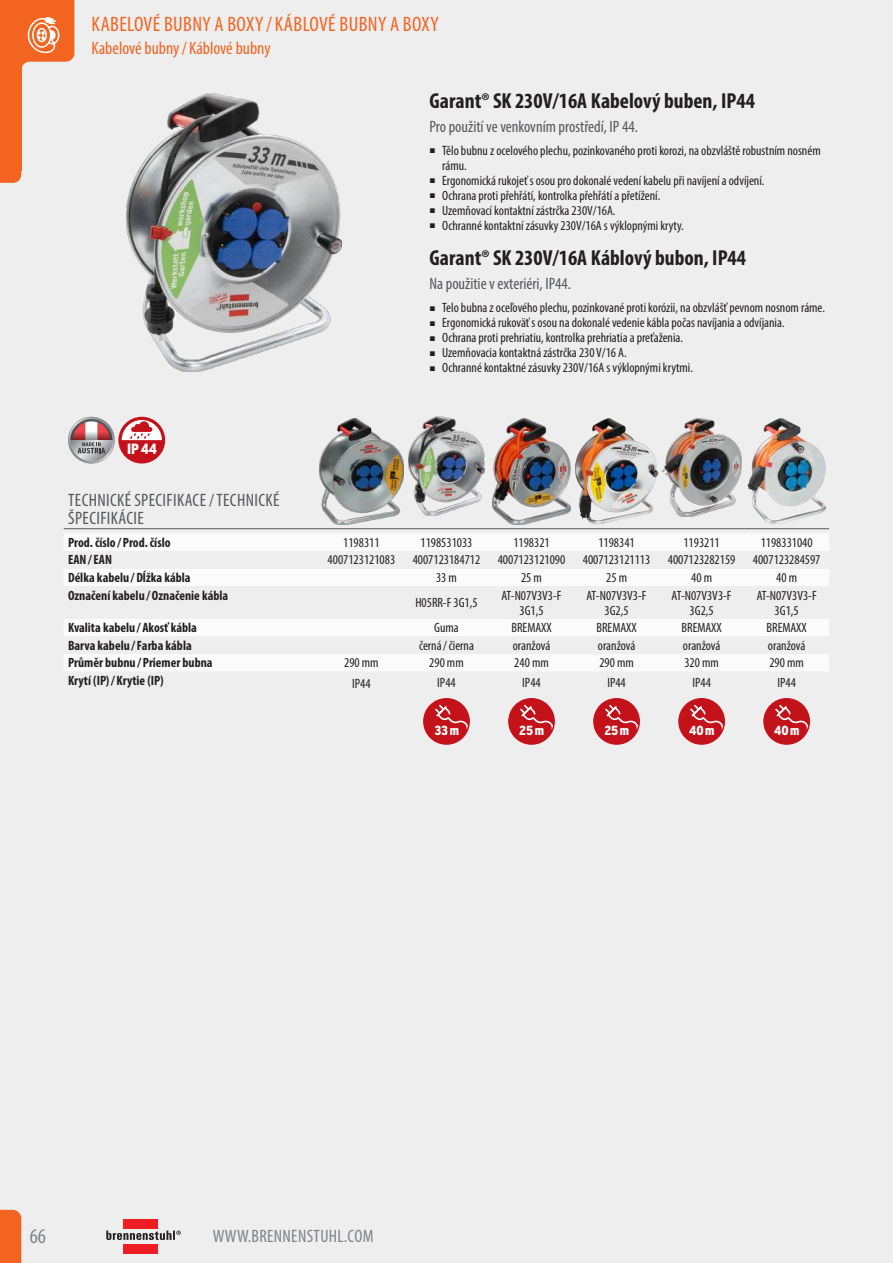
<style>
.page{position:relative;width:893px;height:1263px;background:#fff}
.page>*{position:absolute;margin:0;border:0;box-sizing:border-box;transform-origin:0 0}
.t1{font:700 condensed 21.75px "Myriad Pro";color:#231f20}
.t2{font:condensed 21px "Myriad Pro";letter-spacing:.02em;color:#f36421}
.t3{font:condensed 21px "Myriad Pro";color:#808285}
.t4{font:condensed 18px/18px "Myriad Pro";letter-spacing:.02em;color:#57585a}
.t5{font:condensed 18px "Myriad Pro";color:#f36421}
.t6{font:condensed 18px "Myriad Pro";letter-spacing:.02em;color:#808285}
.t7{font:condensed 16.5px "Myriad Pro";color:#57585a}
.t8{font:900 condensed 14.85px "Interstate";color:#fff}
.t9{font:condensed 13.5px/15px "Myriad Pro";color:#231f20;text-align:center}
.t10{font:700 condensed 13.5px "Myriad Pro";color:#231f20}
.t11{font:900 condensed 13.2px "Interstate";letter-spacing:.065em;color:#fff}
.s1{font-family:"Arial";font-stretch:normal;font-size:10.2px}
</style>
<div class="page">
<div style="left:0;top:0;width:892px;height:1263px;background:#eeeeef"></div>
<div style="left:123px;top:1219px;width:35px;height:10px;background:#ee1d23"></div>
<div style="left:123px;top:1243px;width:35px;height:10px;background:#ee1d23"></div>
<svg style="left:106px;top:1230px;width:75px;height:10px"></svg>
<svg style="left:0;top:1210px;width:21px;height:53px"></svg>
<div style="left:0;top:0;width:21px;height:170px;background:#f36421"></div>
<svg style="left:0;top:170px;width:21px;height:13px"></svg>
<svg style="left:21px;top:0;width:53px;height:70px"></svg>
<img style="left:127px;top:94px;width:214px;height:277px">
<div style="left:64px;top:534px;width:765px;height:17px;background:#fbfbfb"></div>
<svg style="left:64px;top:569px;width:765px;height:102px"></svg>
<hr style="left:64px;top:528px;width:255px;height:1px;background:#57585a">
<hr style="left:404px;top:528px;width:85px;height:1px;background:#57585a">
<hr style="left:319px;top:528px;width:85px;height:1px;background:#57585a">
<hr style="left:489px;top:528px;width:85px;height:1px;background:#57585a">
<hr style="left:574px;top:528px;width:85px;height:1px;background:#57585a">
<hr style="left:659px;top:528px;width:85px;height:1px;background:#57585a">
<hr style="left:744px;top:528px;width:85px;height:1px;background:#57585a">
<svg style="left:68px;top:417px;width:47px;height:46px"></svg>
<div style="left:118px;top:417px;width:47px;height:46px;background:#c4121a;border-radius:50%"></div>
<svg style="left:122px;top:420px;width:40px;height:20px"></svg>
<img style="left:320px;top:418px;width:83px;height:106px">
<img style="left:408px;top:417px;width:77px;height:99px">
<img style="left:493px;top:418px;width:77px;height:106px">
<img style="left:575px;top:418px;width:83px;height:107px">
<img style="left:662px;top:418px;width:79px;height:98px">
<img style="left:747px;top:418px;width:79px;height:106px">
<div style="left:423px;top:698px;width:47px;height:47px;background:#c4121a;border-radius:50%"></div>
<svg style="left:435px;top:705px;width:33px;height:25px"></svg>
<div style="left:508px;top:698px;width:47px;height:47px;background:#c4121a;border-radius:50%"></div>
<svg style="left:520px;top:705px;width:33px;height:25px"></svg>
<div style="left:593px;top:698px;width:47px;height:47px;background:#c4121a;border-radius:50%"></div>
<svg style="left:605px;top:705px;width:33px;height:25px"></svg>
<div style="left:678px;top:698px;width:47px;height:47px;background:#c4121a;border-radius:50%"></div>
<svg style="left:690px;top:705px;width:33px;height:25px"></svg>
<div style="left:763px;top:698px;width:47px;height:47px;background:#c4121a;border-radius:50%"></div>
<svg style="left:775px;top:705px;width:33px;height:25px"></svg>
<h2 class="t2" style="left:92px;top:12px;width:349px">KABELOVÉ BUBNY A BOXY/ KÁBLOVÉ BUBNY A BOXY</h2>
<h3 class="t5" style="left:91px;top:37px;width:181px">Kabelové bubny/ Káblové bubny</h3>
<h1 class="t1" style="left:429px;top:87px;width:327px">Garant® SK 230V/16A Kabelový buben, IP44</h1>
<p class="t7" style="left:429px;top:117px;width:210px">Pro použití ve venkovním prostředí, IP 44.</p>
<p class="t9" style="left:442px;top:142px;width:380px;text-align:left;text-indent:-13px"><span class="s1">■</span> Tělo bubnu z ocelového plechu, pozinkovaného proti korozi, na obzvláště robustním nosném rámu.</p>
<p class="t9" style="left:429px;top:172px;width:336px"><span class="s1">■</span> Ergonomická rukojeť s osou pro dokonalé vedení kabelu při navíjení a odvíjení.</p>
<p class="t9" style="left:429px;top:187px;width:232px"><span class="s1">■</span> Ochrana proti přehřátí, kontrolka přehřátí a přetížení.</p>
<p class="t9" style="left:429px;top:202px;width:188px"><span class="s1">■</span> Uzemňovací kontaktní zástrčka 230V/16A.</p>
<p class="t9" style="left:429px;top:217px;width:256px"><span class="s1">■</span> Ochranné kontaktní zásuvky 230V/16A s výklopnými kryty.</p>
<h1 class="t1" style="left:429px;top:245px;width:318px">Garant® SK 230V/16A Káblový bubon, IP44</h1>
<p class="t7" style="left:429px;top:274px;width:143px">Na použitie v exteriéri, IP44.</p>
<p class="t9" style="left:429px;top:300px;width:397px"><span class="s1">■</span> Telo bubna z oceľového plechu, pozinkované proti korózii, na obzvlášť pevnom nosnom ráme.</p>
<p class="t9" style="left:429px;top:315px;width:357px"><span class="s1">■</span> Ergonomická rukoväť s osou na dokonalé vedenie kábla počas navíjania a odvíjania.</p>
<p class="t9" style="left:429px;top:330px;width:255px"><span class="s1">■</span> Ochrana proti prehriatiu, kontrolka prehriatia a preťaženia.</p>
<p class="t9" style="left:429px;top:345px;width:199px"><span class="s1">■</span> Uzemňovacia kontaktná zástrčka 230 V/16 A.</p>
<p class="t9" style="left:429px;top:360px;width:265px"><span class="s1">■</span> Ochranné kontaktné zásuvky 230V/16A s výklopnými krytmi.</p>
<p class="t8" style="left:127px;top:440px;width:31px">IP44</p>
<h3 class="t4" style="left:68px;top:491px;width:213px">TECHNICKÉ SPECIFIKACE / TECHNICKÉ<br>ŠPECIFIKÁCIE</h3>
<p class="t10" style="left:68px;top:534px;width:104px">Prod. číslo / Prod. číslo</p>
<p class="t9" style="left:343px;top:535px;width:38px">1198311</p>
<p class="t9" style="left:420px;top:535px;width:53px">1198531033</p>
<p class="t9" style="left:513px;top:535px;width:38px">1198321</p>
<p class="t9" style="left:598px;top:535px;width:38px">1198341</p>
<p class="t9" style="left:683px;top:535px;width:38px">1193211</p>
<p class="t9" style="left:761px;top:535px;width:53px">1198331040</p>
<p class="t10" style="left:68px;top:551px;width:46px">EAN/ EAN</p>
<p class="t9" style="left:328px;top:552px;width:69px">4007123121083</p>
<p class="t9" style="left:413px;top:552px;width:69px">4007123184712</p>
<p class="t9" style="left:498px;top:552px;width:69px">4007123121090</p>
<p class="t9" style="left:583px;top:552px;width:69px">4007123121113</p>
<p class="t9" style="left:668px;top:552px;width:69px">4007123282159</p>
<p class="t9" style="left:753px;top:552px;width:69px">4007123284597</p>
<p class="t10" style="left:68px;top:569px;width:124px">Délka kabelu / Dĺžka kábla</p>
<p class="t9" style="left:436px;top:570px;width:22px">33 m</p>
<p class="t9" style="left:521px;top:570px;width:22px">25 m</p>
<p class="t9" style="left:606px;top:570px;width:22px">25 m</p>
<p class="t9" style="left:691px;top:570px;width:22px">40 m</p>
<p class="t9" style="left:776px;top:570px;width:22px">40 m</p>
<p class="t10" style="left:68px;top:587px;width:162px">Označení kabelu / Označenie kábla</p>
<p class="t9" style="left:415px;top:595px;width:64px">H05RR-F 3G1,5</p>
<p class="t9" style="left:502px;top:587px;width:61px">AT-N07V3V3-F<br>3G1,5</p>
<p class="t9" style="left:587px;top:587px;width:61px">AT-N07V3V3-F<br>3G2,5</p>
<p class="t9" style="left:672px;top:587px;width:61px">AT-N07V3V3-F<br>3G2,5</p>
<p class="t9" style="left:757px;top:587px;width:61px">AT-N07V3V3-F<br>3G1,5</p>
<p class="t10" style="left:68px;top:619px;width:130px">Kvalita kabelu / Akosť kábla</p>
<p class="t9" style="left:434px;top:620px;width:26px">Guma</p>
<p class="t9" style="left:511px;top:620px;width:42px">BREMAXX</p>
<p class="t9" style="left:596px;top:620px;width:42px">BREMAXX</p>
<p class="t9" style="left:681px;top:620px;width:42px">BREMAXX</p>
<p class="t9" style="left:767px;top:620px;width:42px">BREMAXX</p>
<p class="t10" style="left:68px;top:637px;width:125px">Barva kabelu / Farba kábla</p>
<p class="t9" style="left:419px;top:638px;width:56px">černá/ čierna</p>
<p class="t9" style="left:513px;top:638px;width:39px">oranžová</p>
<p class="t9" style="left:598px;top:638px;width:39px">oranžová</p>
<p class="t9" style="left:683px;top:638px;width:39px">oranžová</p>
<p class="t9" style="left:768px;top:638px;width:39px">oranžová</p>
<p class="t10" style="left:68px;top:654px;width:146px">Průměr bubnu / Priemer bubna</p>
<p class="t9" style="left:344px;top:655px;width:36px">290 mm</p>
<p class="t9" style="left:429px;top:655px;width:36px">290 mm</p>
<p class="t9" style="left:514px;top:655px;width:36px">240 mm</p>
<p class="t9" style="left:599px;top:655px;width:36px">290 mm</p>
<p class="t9" style="left:684px;top:655px;width:36px">320 mm</p>
<p class="t9" style="left:769px;top:655px;width:36px">290 mm</p>
<p class="t10" style="left:68px;top:672px;width:97px">Krytí (IP)/ Krytie (IP)</p>
<p class="t9" style="left:352px;top:676px;width:20px">IP44</p>
<p class="t9" style="left:437px;top:675px;width:20px">IP44</p>
<p class="t9" style="left:522px;top:675px;width:20px">IP44</p>
<p class="t9" style="left:607px;top:675px;width:20px">IP44</p>
<p class="t9" style="left:692px;top:675px;width:20px">IP44</p>
<p class="t9" style="left:777px;top:675px;width:20px">IP44</p>
<p class="t11" style="left:434px;top:723px;width:26px">33m</p>
<p class="t11" style="left:519px;top:723px;width:26px">25m</p>
<p class="t11" style="left:604px;top:723px;width:26px">25m</p>
<p class="t11" style="left:689px;top:723px;width:27px">40m</p>
<p class="t11" style="left:774px;top:723px;width:27px">40m</p>
<h2 class="t3" style="left:30px;top:1224px;width:18px">66</h2>
<h3 class="t6" style="left:213px;top:1225px;width:162px">WWW.BRENNENSTUHL.COM</h3>
</div>
